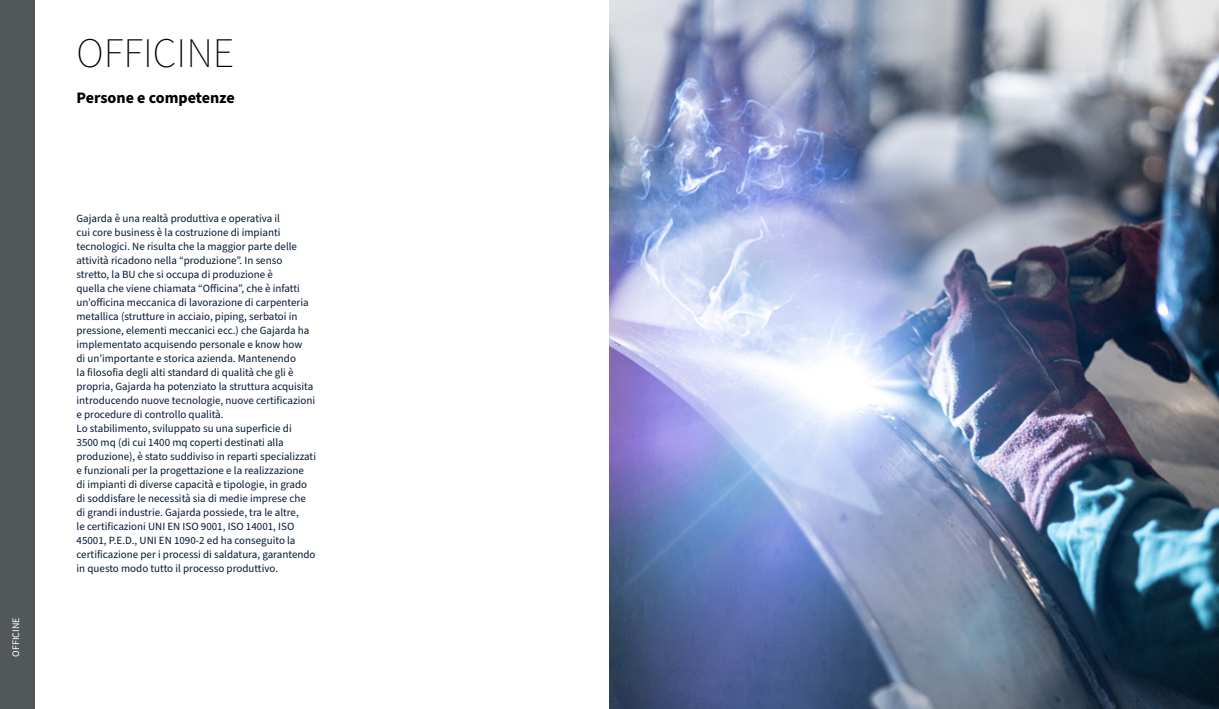
<style>
.page{position:relative;width:1219px;height:709px;background:#fff}
.page>*{position:absolute;margin:0;border:0;box-sizing:border-box;transform-origin:0 0}
.t1{font:200 42px "Source Sans Pro";color:#000}
.t2{font:700 16px "Source Sans Pro";color:#000}
.t3{font:11px/14px "Source Sans Pro";color:#041736}
.t4{font:10px "Source Sans Pro";color:#fff}
</style>
<div class="page">
<div style="left:0;top:0;width:34px;height:709px;background:#52575a"></div>
<img style="left:609px;top:0;width:610px;height:709px">
<p class="t4" style="left:9px;top:656px;width:41px;rotate:-90deg">OFFICINE</p>
<h1 class="t1" style="left:77px;top:28px;width:159px">OFFICINE</h1>
<h2 class="t2" style="left:77px;top:87px;width:160px">Persone e competenze</h2>
<p class="t3" style="left:77px;top:211px;width:241px">Gajarda è una realtà produttiva e operativa il<br>cui core business è la costruzione di impianti tecnologici. Ne risulta che la maggior parte delle attività ricadono nella “produzione”. In senso stretto, la BU che si occupa di produzione è<br>quella che viene chiamata “Officina”, che è infatti un’officina meccanica di lavorazione di carpenteria metallica (strutture in acciaio, piping, serbatoi in pressione, elementi meccanici ecc.) che Gajarda ha implementato acquisendo personale e know how<br>di un’importante e storica azienda. Mantenendo<br>la filosofia degli alti standard di qualità che gli è propria, Gajarda ha potenziato la struttura acquisita introducendo nuove tecnologie, nuove certificazioni e procedure di controllo qualità.<br>Lo stabilimento, sviluppato su una superficie di 3500 mq (di cui 1400 mq coperti destinati alla produzione), è stato suddiviso in reparti specializzati e funzionali per la progettazione e la realizzazione<br>di impianti di diverse capacità e tipologie, in grado di soddisfare le necessità sia di medie imprese che di grandi industrie. Gajarda possiede, tra le altre,<br>le certificazioni UNI EN ISO 9001, ISO 14001, ISO 45001, P.E.D., UNI EN 1090-2 ed ha conseguito la certificazione per i processi di saldatura, garantendo in questo modo tutto il processo produttivo.</p>
</div>
